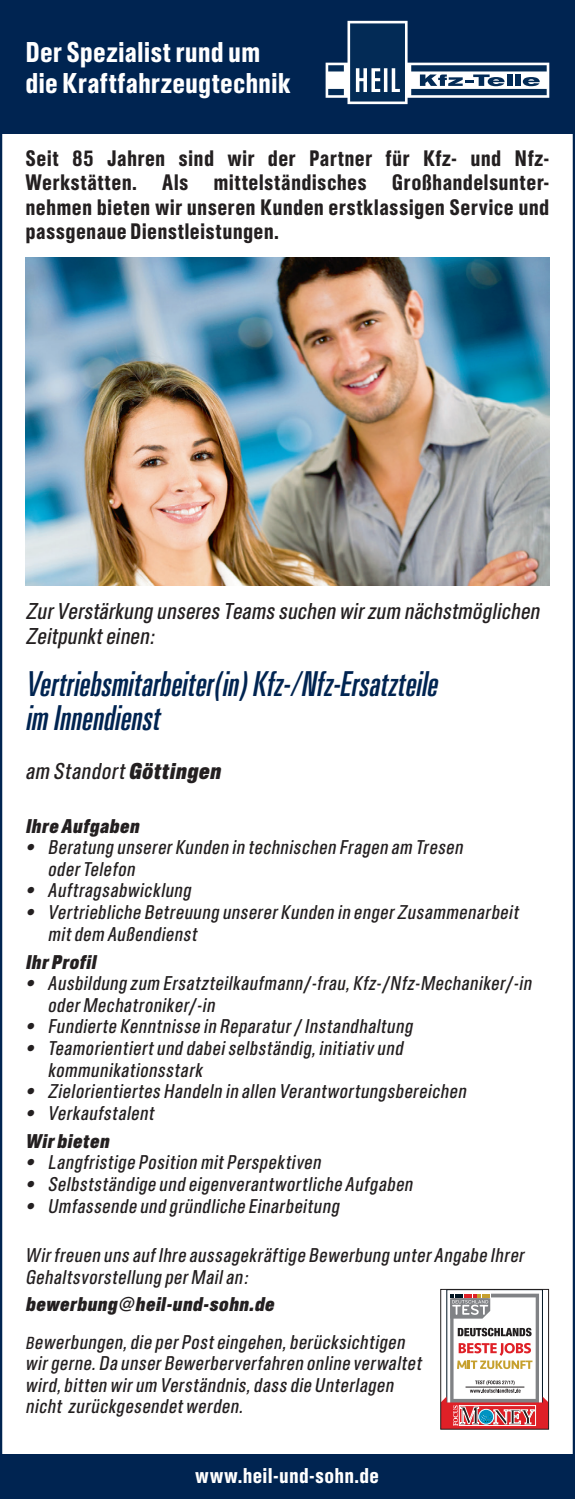
<style>
.page{position:relative;width:575px;height:1499px;background:#fff}
.page>*{position:absolute;margin:0;border:0;box-sizing:border-box;transform-origin:0 0}
.t1{font:italic 33.75px/33.8px "Univers SB Ext Con";color:#002451;scale:.95 1}
.t2{font:25.88px/31.5px "Ad Grot Buch SB Med Con";letter-spacing:.005em;color:#fff}
.t3{font:italic 20.7px/24.8px "Ad Grot Buch SB Con";color:#231f20}
.t4{font:20.25px/24.3px "Ad Grot Buch SB Med Con";letter-spacing:.015em;color:#231f20;text-align:justify}
.t5{font:19.35px "Ad Grot Buch SB Med Con";letter-spacing:.015em;color:#fff}
.t6{font:italic 18px/21.6px "Ad Grot Buch SB Con";color:#231f20}
.t7{font:italic 18px "Ad Grot Buch SB Bol Con";color:#231f20}
.s1{font-family:"Ad Grot Buch SB Bol Con"}
.s2{font-size:15.75px}
</style>
<div class="page">
<div style="left:0;top:1455px;width:574px;height:44px;background:#002451"></div>
<div style="left:0;top:0;width:574px;height:134px;background:#002451"></div>
<svg style="left:325px;top:21px;width:223px;height:83px"></svg>
<img style="left:25px;top:257px;width:523px;height:329px">
<svg style="left:442px;top:1291px;width:104px;height:136px"></svg>
<div style="left:440px;top:1289px;width:108px;height:140px;border:1px solid #231f20"></div>
<h2 class="t2" style="left:26px;top:36px;width:266px">Der Spezialist rund um die Kraftfahrzeugtechnik</h2>
<p class="t4" style="left:26px;top:146px;width:525px">Seit 85 Jahren sind wir der Partner für Kfz- und Nfz-Werkstätten. Als mittelständisches Großhandelsunter&shy;nehmen bieten wir unseren Kunden erstklassigen Service und passgenaue Dienstleistungen.</p>
<p class="t3" style="left:26px;top:598px;width:519px">ZurVerstärkung unseres Teams suchen wirzum nächstmöglichen<br>Zeitpunkteinen:</p>
<h1 class="t1" style="left:25px;top:666px;width:442px">Vertriebsmitarbeiter(in)Kfz-/Nfz-Ersatzteile im Innendienst</h1>
<p class="t3" style="left:25px;top:758px;width:201px">am Standort<span class="s1">Göttingen</span></p>
<p class="t7" style="left:25px;top:814px;width:119px">Ihre Aufgaben</p>
<p class="t6" style="left:47px;top:836px;width:420px;text-indent:-22px">• Beratung unsererKunden in technischen Fragen am Tresen oderTelefon</p>
<p class="t6" style="left:25px;top:880px;width:171px">• Auftragsabwicklung</p>
<p class="t6" style="left:47px;top:901px;width:475px;text-indent:-22px">• Vertriebliche Betreuung unsererKunden in engerZusammenarbeit mitdem Außendienst</p>
<p class="t7" style="left:25px;top:950px;width:76px">IhrProfil</p>
<p class="t6" style="left:47px;top:972px;width:489px;text-indent:-22px">• Ausbildung zum Ersatzteilkaufmann/-frau,Kfz-/Nfz-Mechaniker/-in oderMechatroniker/-in</p>
<p class="t6" style="left:25px;top:1015px;width:392px">• Fundierte Kenntnisse in Reparatur/ Instandhaltung</p>
<p class="t6" style="left:47px;top:1037px;width:360px;text-indent:-22px">• Teamorientiertund dabeiselbständig,initiativ und kommunikationsstark</p>
<p class="t6" style="left:25px;top:1080px;width:446px">• Zielorientiertes Handeln in allen Verantwortungsbereichen</p>
<p class="t6" style="left:25px;top:1102px;width:134px">• Verkaufstalent</p>
<p class="t7" style="left:25px;top:1130px;width:89px">Wirbieten</p>
<p class="t6" style="left:25px;top:1151px;width:301px">• Langfristige Position mitPerspektiven</p>
<p class="t6" style="left:25px;top:1173px;width:392px">• Selbstständige und eigenverantwortliche Aufgaben</p>
<p class="t6" style="left:25px;top:1195px;width:319px">• Umfassende und gründliche Einarbeitung</p>
<p class="t6" style="left:25px;top:1244px;width:503px">Wirfreuen uns aufIhre aussagekräftige Bewerbung unterAngabe Ihrer<br>Gehaltsvorstellung perMailan:</p>
<p class="t7" style="left:25px;top:1293px;width:254px">bewerbung@heil-und-sohn.de</p>
<p class="t6" style="left:25px;top:1331px;width:401px"><span class="s2">B</span>ewerbungen,die perPosteingehen,berücksichtigen wirgerne.Da unserBewerberverfahren online verwaltet wird,bitten wirum Verständnis,dass die Unterlagen nicht zurückgesendetwerden.</p>
<p class="t5" style="left:195px;top:1463px;width:185px">www.heil-und-sohn.de</p>
</div>
